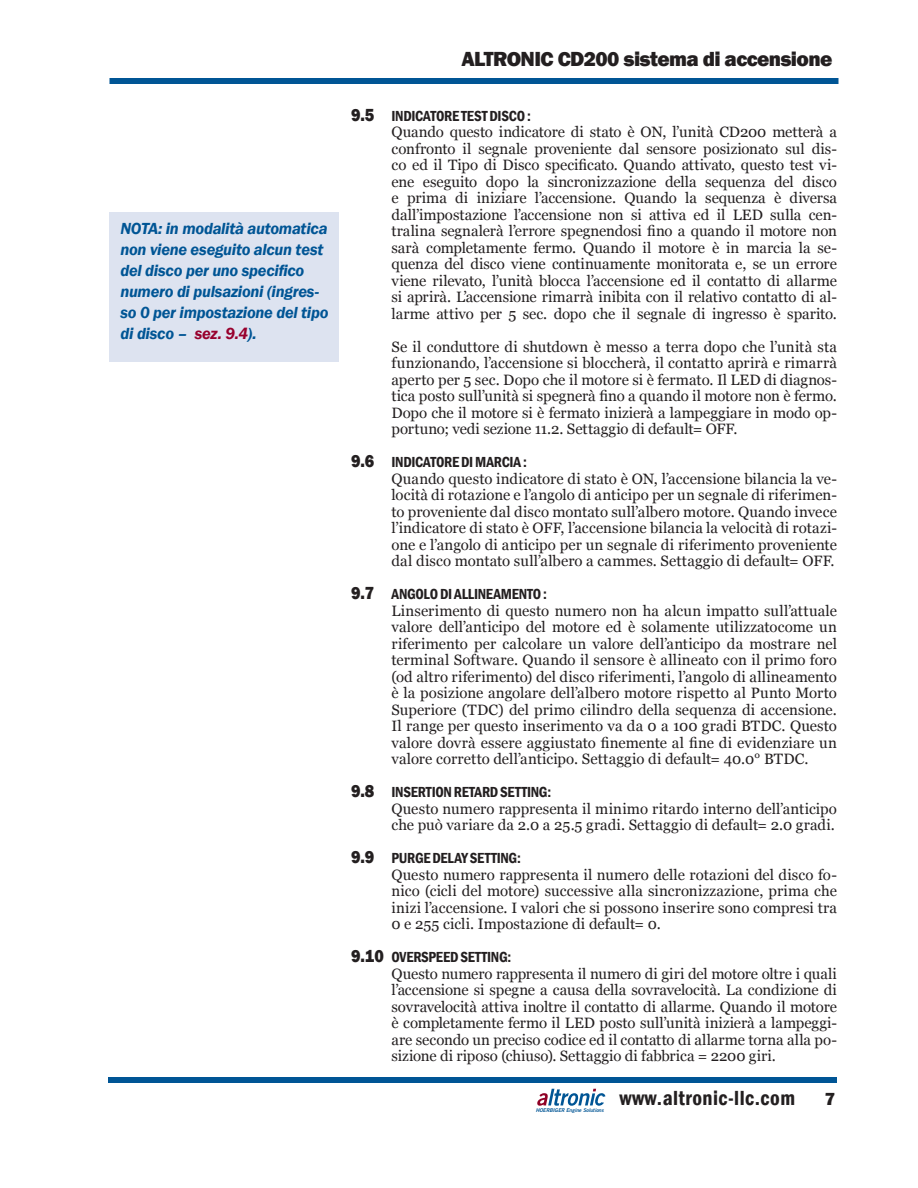
<style>
.page{position:relative;width:918px;height:1188px;background:#fff}
.page>*{position:absolute;margin:0;border:0;box-sizing:border-box;transform-origin:0 0}
.t1{font:800 21px "Franklin Gothic";letter-spacing:-.03em;color:#231f20}
.t2{font:600 condensed 21px "Franklin Gothic";letter-spacing:.02em;color:#231f20}
.t3{font:800 18px "Franklin Gothic";color:#231f20}
.NOTE{font:italic 600 16.5px/21px "Franklin Gothic";letter-spacing:-.015em;color:#005595}
.Text{font:15px/16.5px "Georgia";letter-spacing:.005em;color:#231f20;text-align:justify}
.Text-2{font:600 condensed 15px "Franklin Gothic";letter-spacing:-.02em;color:#231f20}
.t4{font:italic 5.1px "Trade Gothic Bold Two";letter-spacing:-.005em;color:#005595}
.s1{color:#98012d}
.s2{font-weight:800;font-stretch:normal;font-size:18px}
</style>
<div class="page">
<div style="left:110px;top:78px;width:728px;height:6px;background:#005595"></div>
<div style="left:108px;top:1077px;width:729px;height:6px;background:#005595"></div>
<svg style="left:537px;top:1089px;width:68px;height:17px"></svg>
<div style="left:109px;top:212px;width:230px;height:150px;background:#dde3f0"></div>
<p class="NOTE" style="left:120px;top:218px;width:210px">NOTA: in modalità automatica non viene eseguito alcun test del disco per uno specifico numero di pulsazioni (ingres&shy;so 0 per impostazione del tipo di disco – <span class="s1">sez. 9.4</span>).</p>
<h1 class="t1" style="left:461px;top:45px;width:372px">ALTRONIC CD200 sistema di accensione</h1>
<p class="Text-2" style="left:351px;top:106px;width:181px"><span class="s2">9.5</span> INDICATORE TEST DISCO :</p>
<p class="Text" style="left:392px;top:124px;width:447px">Quando questo indicatore di stato è ON, l’unità CD200 metterà a confronto il segnale proveniente dal sensore posizionato sul dis&shy;co ed il Tipo di Disco specificato. Quando attivato, questo test vi&shy;ene eseguito dopo la sincronizzazione della sequenza del disco e prima di iniziare l’accensione. Quando la sequenza è diversa dall’impostazione l’accensione non si attiva ed il LED sulla cen&shy;tralina segnalerà l’errore spegnendosi fino a quando il motore non sarà completamente fermo. Quando il motore è in marcia la se&shy;quenza del disco viene continuamente monitorata e, se un errore viene rilevato, l’unità blocca l’accensione ed il contatto di allarme si aprirà. L’accensione rimarrà inibita con il relativo contatto di al&shy;larme attivo per 5 sec. dopo che il segnale di ingresso è sparito.</p>
<p class="Text" style="left:392px;top:339px;width:447px">Se il conduttore di shutdown è messo a terra dopo che l’unità sta funzionando, l’accensione si bloccherà, il contatto aprirà e rimarrà aperto per 5 sec. Dopo che il motore si è fermato. Il LED di diagnos&shy;tica posto sull’unità si spegnerà fino a quando il motore non è fermo.<br>Dopo che il motore si è fermato inizierà a lampeggiare in modo op&shy;portuno; vedi sezione 11.2. Settaggio di default= OFF.</p>
<p class="Text-2" style="left:351px;top:452px;width:178px"><span class="s2">9.6</span> INDICATORE DI MARCIA :</p>
<p class="Text" style="left:392px;top:471px;width:447px">Quando questo indicatore di stato è ON, l’accensione bilancia la ve&shy;locità di rotazione e l’angolo di anticipo per un segnale di riferimen&shy;to proveniente dal disco montato sull’albero motore. Quando invece l’indicatore di stato è OFF, l’accensione bilancia la velocità di rotazi&shy;one e l’angolo di anticipo per un segnale di riferimento proveniente dal disco montato sull’albero a cammes. Settaggio di default= OFF.</p>
<p class="Text-2" style="left:351px;top:584px;width:198px"><span class="s2">9.7</span> ANGOLO DI ALLINEAMENTO :</p>
<p class="Text" style="left:392px;top:603px;width:447px">Linserimento di questo numero non ha alcun impatto sull’attuale valore dell’anticipo del motore ed è solamente utilizzatocome un riferimento per calcolare un valore dell’anticipo da mostrare nel terminal Software. Quando il sensore è allineato con il primo foro (od altro riferimento) del disco riferimenti, l’angolo di allineamento è la posizione angolare dell’albero motore rispetto al Punto Morto Superiore (TDC) del primo cilindro della sequenza di accensione.<br>Il range per questo inserimento va da 0 a 100 gradi BTDC. Questo valore dovrà essere aggiustato finemente al fine di evidenziare un valore corretto dell’anticipo. Settaggio di default= 40.0° BTDC.</p>
<p class="Text-2" style="left:351px;top:782px;width:202px"><span class="s2">9.8</span> INSERTION RETARD SETTING:</p>
<p class="Text" style="left:392px;top:801px;width:447px">Questo numero rappresenta il minimo ritardo interno dell’anticipo che può variare da 2.0 a 25.5 gradi. Settaggio di default= 2.0 gradi.</p>
<p class="Text-2" style="left:351px;top:848px;width:171px"><span class="s2">9.9</span> PURGE DELAY SETTING:</p>
<p class="Text" style="left:392px;top:867px;width:447px">Questo numero rappresenta il numero delle rotazioni del disco fo&shy;nico (cicli del motore) successive alla sincronizzazione, prima che inizi l’accensione. I valori che si possono inserire sono compresi tra 0 e 255 cicli. Impostazione di default= 0.</p>
<p class="Text-2" style="left:351px;top:947px;width:162px"><span class="s2">9.10</span> OVERSPEED SETTING:</p>
<p class="Text" style="left:392px;top:966px;width:447px">Questo numero rappresenta il numero di giri del motore oltre i quali l’accensione si spegne a causa della sovravelocità. La condizione di sovravelocità attiva inoltre il contatto di allarme. Quando il motore è completamente fermo il LED posto sull’unità inizierà a lampeggi&shy;are secondo un preciso codice ed il contatto di allarme torna alla po&shy;sizione di riposo (chiuso). Settaggio di fabbrica = 2200 giri.</p>
<p class="t4" style="left:536px;top:1107px;width:69px">HOERBIGER Engine Solutions</p>
<h1 class="t2" style="left:620px;top:1084px;width:177px">www.altronic-llc.com</h1>
<p class="t3" style="left:825px;top:1087px;width:12px">7</p>
</div>
